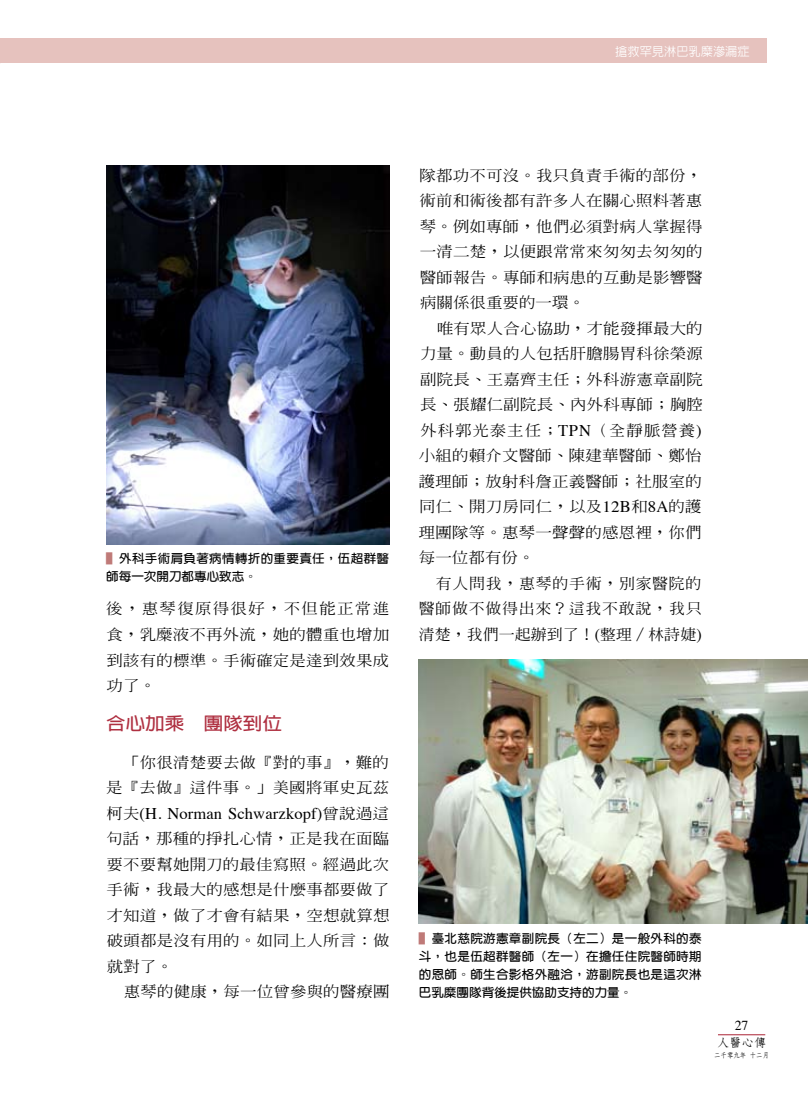
<style>
.page{position:relative;width:808px;height:1106px;background:#fff}
.page>*{position:absolute;margin:0;border:0;box-sizing:border-box;transform-origin:0 0}
.t1{font:700 17.55px "Lin Gothic";color:#af3041;scale:1.11 1}
.t2{font:16.35px "Times";letter-spacing:.01em;color:#000}
.t3{font:500 14.85px/25.5px "Inn Ming";letter-spacing:.01em;color:#000;text-align:justify;scale:1.11 1}
.t4{font:500 14.85px/25.5px "Inn Ming";letter-spacing:.01em;color:#000;text-align:justify;scale:1.08 1}
.t5{font:13.65px "Times";color:#000}
.t6{font:700 12.15px/18px "Yen Round";letter-spacing:.025em;color:#000}
.t7{font:500 12.15px "Lin Gothic";color:#fff}
.t8{font:700 11.7px "Nan Sung";color:#000;scale:1.05 1}
.t9{font:700 7.2px "Nan Sung";color:#000;scale:.9 1}
.s1{color:#bf7a78}
.s2{font-family:"Inn Ming";font-weight:500;font-size:14.85px}
.s3{font-family:"Times";font-weight:400;font-size:16.35px}
.s4{font-family:"Times";font-weight:400;font-size:15.75px}
</style>
<div class="page">
<hr style="left:718px;top:1034px;width:47px;height:1px;background:#af3041">
<div style="left:0;top:39px;width:766px;height:24px;background:#e6c2be"></div>
<img style="left:106px;top:166px;width:283px;height:378px">
<img style="left:419px;top:659px;width:389px;height:264px">
<p class="t7" style="left:615px;top:45px;width:136px">搶救罕見淋巴乳糜滲漏症</p>
<p class="t6" style="left:106px;top:549px;width:284px"><span class="s1">▌</span>外科手術肩負著病情轉折的重要責任，伍超群醫師每一次開刀都專心致志。</p>
<p class="t3" style="left:106px;top:596px;width:256px">後，惠琴復原得很好，不但能正常進食，乳糜液不再外流，她的體重也增加到該有的標準。手術確定是達到效果成功了。</p>
<p class="t1" style="left:106px;top:714px;width:160px">合心加乘 團隊到位</p>
<p class="t3" style="left:106px;top:749px;width:256px;text-align:right">「你很清楚要去做『對的事』，難的是『去做』這件事。」美國將軍史瓦茲</p>
<p class="t2" style="left:106px;top:798px;width:284px"><span class="s2">柯夫</span>(H. Norman Schwarzkopf)<span class="s2">曾說過這</span></p>
<p class="t3" style="left:106px;top:825px;width:257px">句話，那種的掙扎心情，正是我在面臨要不要幫她開刀的最佳寫照。經過此次手術，我最大的感想是什麼事都要做了才知道，做了才會有結果，空想就算想破頭都是沒有用的。如同上人所言：做就對了。</p>
<p class="t3" style="left:124px;top:978px;width:241px">惠琴的健康，每一位曾參與的醫療團</p>
<p class="t3" style="left:419px;top:162px;width:257px">隊都功不可沒。我只負責手術的部份，術前和術後都有許多人在關心照料著惠琴。例如專師，他們必須對病人掌握得一清二楚，以便跟常常來匆匆去匆匆的醫師報告。專師和病患的互動是影響醫病關係很重要的一環。</p>
<p class="t3" style="left:419px;top:315px;width:258px;text-indent:18px">唯有眾人合心協助，才能發揮最大的力量。動員的人包括肝膽腸胃科徐榮源副院長、王嘉齊主任；外科游憲章副院長、張耀仁副院長、內外科專師；胸腔外科郭光泰主任；<span class="s3">TPN</span>（全靜脈營養<span class="s3">)</span>小組的賴介文醫師、陳建華醫師、鄭怡護理師；放射科詹正義醫師；社服室的同仁、開刀房同仁，以及<span class="s4">12</span><span class="s3">B</span>和<span class="s4">8</span><span class="s3">A</span>的護理團隊等。惠琴一聲聲的感恩裡，你們每一位都有份。</p>
<p class="t4" style="left:419px;top:570px;width:263px;text-indent:17px">有人問我，惠琴的手術，別家醫院的醫師做不做得出來？這我不敢說，我只清楚，我們一起辦到了！<span class="s3">(</span>整理／林詩婕<span class="s3">)</span></p>
<p class="t6" style="left:419px;top:929px;width:284px;text-align:justify"><span class="s1">▌</span>臺北慈院游憲章副院長（左二）是一般外科的泰斗，也是伍超群醫師（左一）在擔任住院醫師時期的恩師。師生合影格外融洽，游副院長也是這次淋巴乳糜團隊背後提供協助支持的力量。</p>
<p class="t5" style="left:735px;top:1013px;width:15px">27</p>
<p class="t8" style="left:717px;top:1037px;width:49px">人醫心傳</p>
<p class="t9" style="left:714px;top:1051px;width:63px">二千零九年 十二月</p>
</div>
